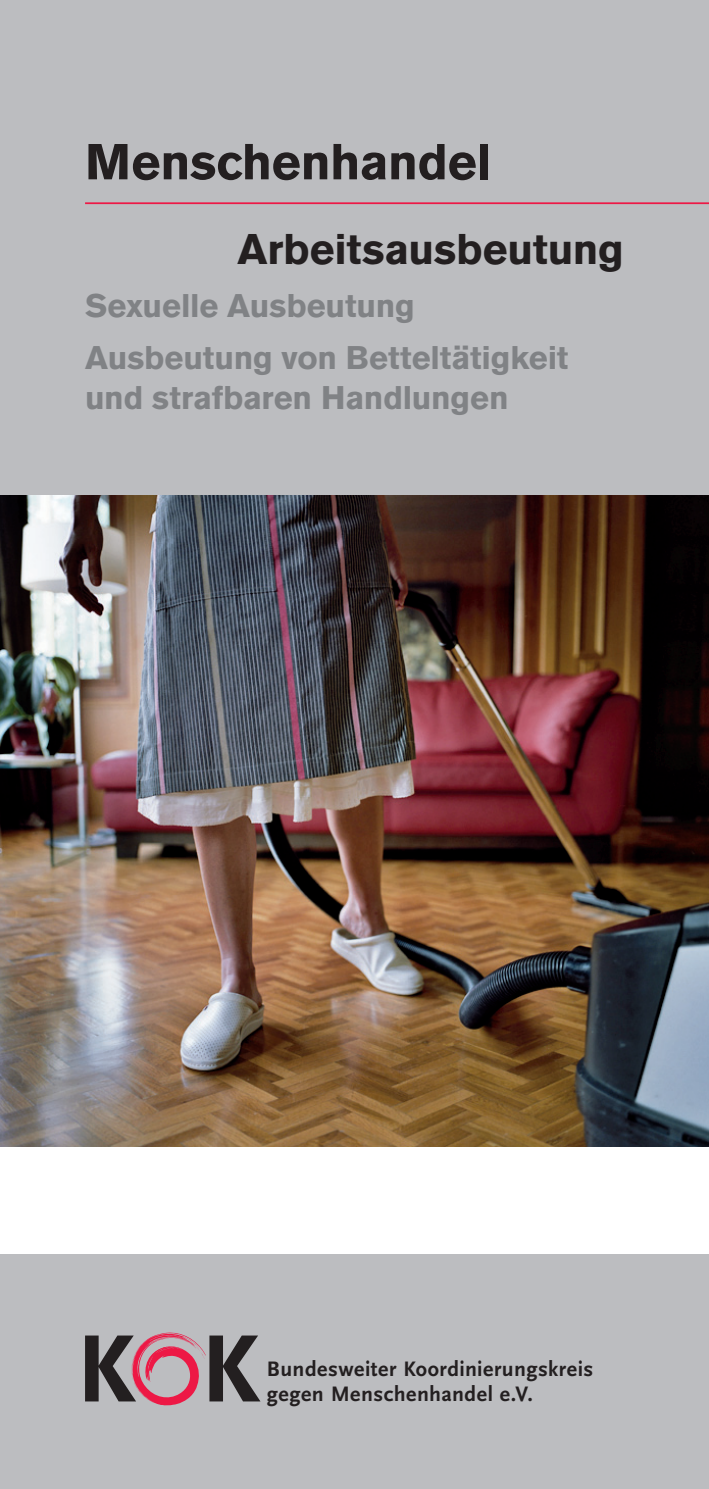
<style>
.page{position:relative;width:709px;height:1489px;background:#fff}
.page>*{position:absolute;margin:0;border:0;box-sizing:border-box;transform-origin:0 0}
.t1{font:700 50px "Akzidenz Grotesk BE";letter-spacing:-.005em;color:#231f20}
.t2{font:700 42.5px "Akzidenz Grotesk BE";letter-spacing:-.005em;color:#231f20}
.t3{font:700 32.5px/52.5px "Akzidenz Grotesk BE";letter-spacing:-.005em;color:#808285}
.t4{font:700 22px/25.5px "Scala Sans";letter-spacing:.02em;color:#231f20}
</style>
<div class="page">
<div style="left:0;top:0;width:709px;height:1488px;background:#bcbdc0"></div>
<div style="left:0;top:1146px;width:709px;height:107px;background:#fff"></div>
<hr style="left:85px;top:202px;width:624px;height:2px;background:#ed1845">
<img style="left:0;top:495px;width:709px;height:651px">
<svg style="left:85px;top:1332px;width:175px;height:74px"></svg>
<h1 class="t1" style="left:85px;top:133px;width:408px">Menschenhandel</h1>
<h2 class="t2" style="left:237px;top:225px;width:388px">Arbeitsausbeutung</h2>
<p class="t3" style="left:85px;top:279px;width:485px">Sexuelle Ausbeutung<br>Ausbeutung von Betteltätigkeit</p>
<p class="t3" style="left:85px;top:372px;width:425px">und strafbaren Handlungen</p>
<p class="t4" style="left:267px;top:1356px;width:328px">Bundesweiter Koordinierungskreis gegen Menschenhandel e.V.</p>
</div>
